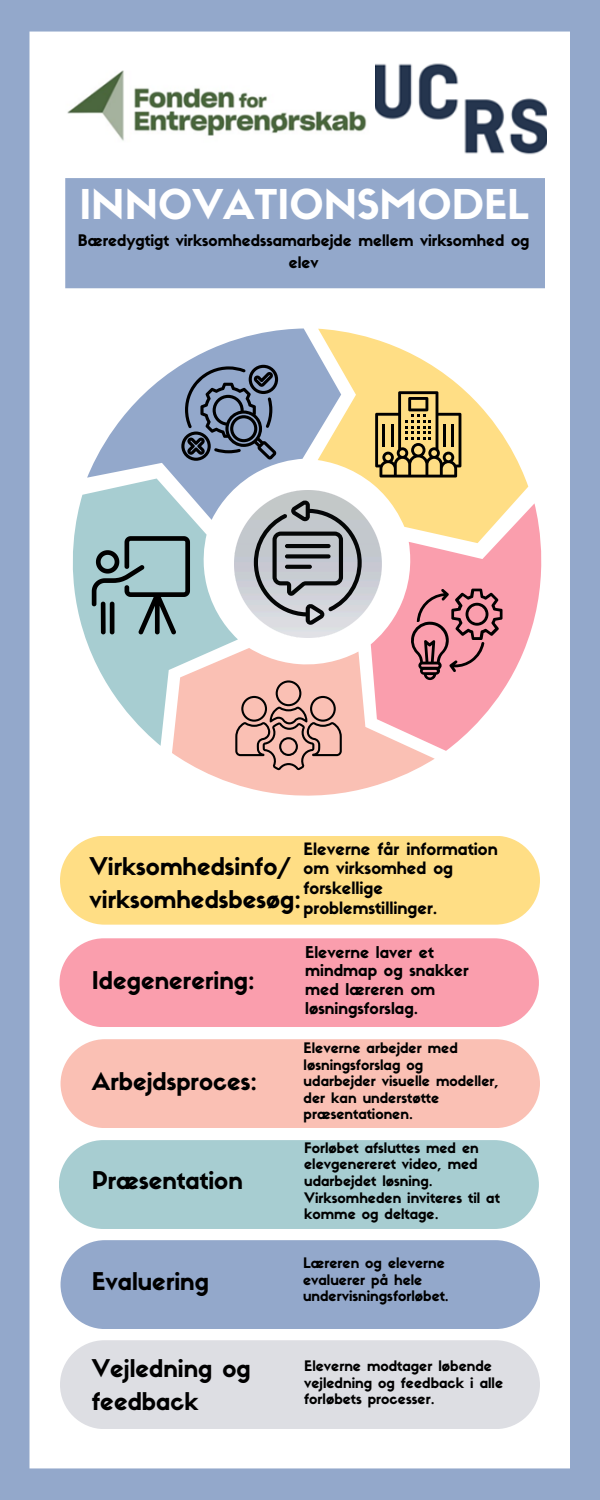
<style>
.page{position:relative;width:600px;height:1500px;background:#93a8cb}
.page>*{position:absolute;margin:0;border:0;box-sizing:border-box;transform-origin:0 0}
.t1{font:40.3px "Sifonn Basic";color:#fff}
.t2{font:24px/33px "Sifonn Basic";color:#000}
.t3{font:16.7px/19.6px "Sifonn Basic";color:#000}
.t4{font:16px/18.8px "Sifonn Basic";color:#000}
.t5{font:15.7px/21.9px "Sifonn Basic";color:#000;text-align:center}
.t6{font:14.3px/16.5px "Sifonn Basic";color:#000}
.t7{font:14.2px/16.7px "Sifonn Basic";color:#000}
</style>
<div class="page">
<div style="left:30px;top:32px;width:540px;height:1436px;background:#fff"></div>
<div style="left:61px;top:1240px;width:479px;height:89px;background:#93a8cb;border-radius:44px"></div>
<div style="left:60px;top:836px;width:480px;height:89px;background:#ffde85;border-radius:44px"></div>
<div style="left:59px;top:938px;width:480px;height:89px;background:#fa9ead;border-radius:44px"></div>
<div style="left:61px;top:1039px;width:479px;height:89px;background:#fac0b4;border-radius:44px"></div>
<div style="left:59px;top:1140px;width:480px;height:89px;background:#a7cdd1;border-radius:44px"></div>
<svg style="left:68px;top:479px;width:170px;height:267px;background:#cee3e5"></svg>
<svg style="left:87px;top:328px;width:254px;height:192px"></svg>
<svg style="left:318px;top:329px;width:210px;height:174px;background:#faeabc"></svg>
<svg style="left:371px;top:503px;width:177px;height:248px;background:#fccecb"></svg>
<svg style="left:172px;top:648px;width:263px;height:153px;background:#f9ceca"></svg>
<svg style="left:65px;top:178px;width:480px;height:110px"></svg>
<svg style="left:375px;top:391px;width:86px;height:87px;background:#aa9458"></svg>
<svg style="left:235px;top:680px;width:107px;height:90px;background:#cf9f95"></svg>
<svg style="left:92px;top:536px;width:98px;height:98px;background:#7d9a9d"></svg>
<img style="left:59px;top:60px;width:488px;height:99px">
<svg style="left:410px;top:589px;width:93px;height:91px;background:#c67d89"></svg>
<svg style="left:181px;top:365px;width:97px;height:96px"></svg>
<div style="left:60px;top:1340px;width:480px;height:89px;background:#dddee3;border-radius:44px"></div>
<img style="left:234px;top:491px;width:147px;height:147px">
<svg style="left:254px;top:500px;width:108px;height:125px;background:#9fa2a6"></svg>
<h3 class="t1" style="left:79px;top:188px;width:451px">INNOVATIONSMODEL</h3>
<h2 class="t5" style="left:78px;top:231px;width:453px">Bæredygtigt virksomhedssamarbejde mellem virksomhed og elev</h2>
<p class="t3" style="left:304px;top:841px;width:196px">Eleverne får information om virksomhed og forskellige problemstillinger.</p>
<p class="t4" style="left:305px;top:944px;width:165px">Eleverne laver et mindmap og snakker med læreren om løsningsforslag.</p>
<p class="t6" style="left:304px;top:1041px;width:196px">Eleverne arbejder med løsningsforslag og udarbejder visuelle modeller, der kan understøtte præsentationen.</p>
<p class="t7" style="left:304px;top:1141px;width:197px">Forløbet afsluttes med en elevgenereret video, med udarbejdet løsning.<br>Virksomheden inviteres til at komme og deltage.</p>
<p class="t2" style="left:90px;top:852px;width:213px">Virksomhedsinfo/ virksomhedsbesøg:</p>
<p class="t2" style="left:92px;top:967px;width:164px">Idegenerering:</p>
<p class="t2" style="left:92px;top:1067px;width:167px">Arbejdsproces:</p>
<p class="t2" style="left:92px;top:1166px;width:153px">Præsentation</p>
<h3 class="t2" style="left:92px;top:1267px;width:119px">Evaluering</h3>
<h2 class="t7" style="left:303px;top:1256px;width:147px">Læreren og eleverne evaluerer på hele undervisningsforløbet.</h2>
<h3 class="t2" style="left:92px;top:1354px;width:160px">Vejledning og feedback</h3>
<p class="t7" style="left:304px;top:1359px;width:201px">Eleverne modtager løbende vejledning og feedback i alle forløbets processer.</p>
</div>
